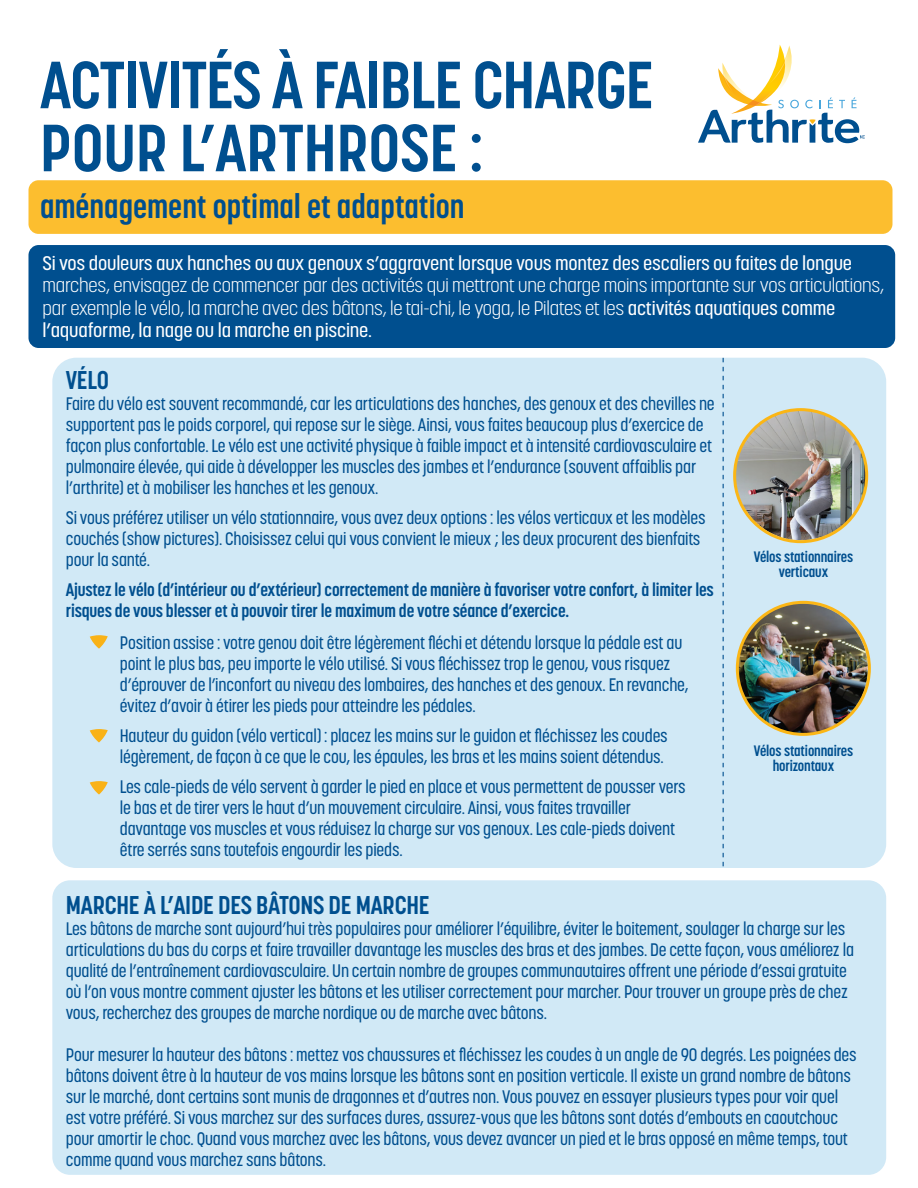
<style>
.page{position:relative;width:918px;height:1188px;background:#fff}
.page>*{position:absolute;margin:0;border:0;box-sizing:border-box;transform-origin:0 0}
.t1{font:700 66px/63px "Korolev Condensed";letter-spacing:-.015em;color:#004f8f}
.t2{font:700 33px "Korolev Condensed";color:#004f8f}
.t3{font:700 25.5px "Korolev Condensed";letter-spacing:-.01em;color:#004f8f}
.t4{font:300 19.5px/22.5px "Korolev Condensed";letter-spacing:-.01em;color:#fff;scale:1.09 1}
.t5{font:500 19.5px "Korolev Condensed";letter-spacing:-.01em;color:#fff;scale:1.09 1}
.t6{font:500 18px/21px "Korolev Condensed";letter-spacing:-.01em;color:#004f8f}
.t7{font:700 18px/21px "Korolev Condensed";letter-spacing:-.01em;color:#004f8f}
.t8{font:700 15px/15px "Korolev Condensed";letter-spacing:-.01em;color:#004f8f;text-align:center}
.s1{font-weight:500}
</style>
<div class="page">
<div style="left:28px;top:180px;width:864px;height:54px;background:#fcbe2f;border-radius:10px"></div>
<div style="left:28px;top:245px;width:867px;height:103px;background:#004f8f;border-radius:10px"></div>
<div style="left:52px;top:358px;width:834px;height:510px;background:#d1e9f6;border-radius:24px"></div>
<svg style="left:723px;top:357px;width:1px;height:509px"></svg>
<svg style="left:698px;top:45px;width:167px;height:98px"></svg>
<svg style="left:90px;top:635px;width:18px;height:14px"></svg>
<svg style="left:90px;top:729px;width:18px;height:14px"></svg>
<svg style="left:90px;top:781px;width:18px;height:14px"></svg>
<div style="left:52px;top:880px;width:834px;height:295px;background:#d1e9f6;border-radius:18px"></div>
<img style="left:733px;top:408px;width:136px;height:136px">
<div style="left:733px;top:408px;width:135px;height:135px;border:3px solid #fbb616;border-radius:50%"></div>
<img style="left:723px;top:593px;width:164px;height:156px">
<div style="left:736px;top:601px;width:135px;height:135px;border:3px solid #fbb616;border-radius:50%"></div>
<h1 class="t1" style="left:40px;top:53px;width:615px">ACTIVITÉS À FAIBLE CHARGE<br>POUR L’ARTHROSE :</h1>
<h2 class="t2" style="left:40px;top:187px;width:426px">aménagement optimal et adaptation</h2>
<p class="t5" style="left:42px;top:251px;width:744px">Si vos douleurs aux hanches ou aux genoux s’aggravent lorsque vous montez des escaliers ou faites de longue</p>
<p class="t4" style="left:42px;top:274px;width:774px">marches, envisagez de commencer par des activités qui mettront une charge moins importante sur vos articulations, par exemple le vélo, la marche avec des bâtons, le tai-chi, le yoga, le Pilates et les <span class="s1">activités aquatiques comme l’aquaforme, la nage ou la marche en piscine.</span></p>
<h3 class="t3" style="left:66px;top:365px;width:45px">VÉLO</h3>
<p class="t6" style="left:66px;top:393px;width:650px">Faire du vélo est souvent recommandé, car les articulations des hanches, des genoux et des chevilles ne supportent pas le poids corporel, qui repose sur le siège. Ainsi, vous faites beaucoup plus d’exercice de façon plus confortable. Le vélo est une activité physique à faible impact et à intensité cardiovasculaire et pulmonaire élevée, qui aide à développer les muscles des jambes et l’endurance (souvent affaiblis par l’arthrite) et à mobiliser les hanches et les genoux.</p>
<p class="t6" style="left:66px;top:508px;width:641px">Si vous préférez utiliser un vélo stationnaire, vous avez deux options : les vélos verticaux et les modèles couchés (show pictures). Choisissez celui qui vous convient le mieux ; les deux procurent des bienfaits pour la santé.</p>
<p class="t7" style="left:66px;top:580px;width:649px">Ajustez le vélo (d’intérieur ou d’extérieur) correctement de manière à favoriser votre confort, à limiter les risques de vous blesser et à pouvoir tirer le maximum de votre séance d’exercice.</p>
<p class="t6" style="left:120px;top:632px;width:570px">Position assise : votre genou doit être légèrement fléchi et détendu lorsque la pédale est au point le plus bas, peu importe le vélo utilisé. Si vous fléchissez trop le genou, vous risquez d’éprouver de l’inconfort au niveau des lombaires, des hanches et des genoux. En revanche, évitez d’avoir à étirer les pieds pour atteindre les pédales.</p>
<p class="t6" style="left:120px;top:725px;width:549px">Hauteur du guidon (vélo vertical) : placez les mains sur le guidon et fléchissez les coudes légèrement, de façon à ce que le cou, les épaules, les bras et les mains soient détendus.</p>
<p class="t6" style="left:120px;top:776px;width:567px">Les cale-pieds de vélo servent à garder le pied en place et vous permettent de pousser vers le bas et de tirer vers le haut d’un mouvement circulaire. Ainsi, vous faites travailler davantage vos muscles et vous réduisez la charge sur vos genoux. Les cale-pieds doivent être serrés sans toutefois engourdir les pieds.</p>
<h3 class="t3" style="left:66px;top:890px;width:365px">MARCHE À L’AIDE DES BÂTONS DE MARCHE</h3>
<p class="t6" style="left:66px;top:918px;width:790px">Les bâtons de marche sont aujourd’hui très populaires pour améliorer l’équilibre, éviter le boitement, soulager la charge sur les articulations du bas du corps et faire travailler davantage les muscles des bras et des jambes. De cette façon, vous améliorez la qualité de l’entraînement cardiovasculaire. Un certain nombre de groupes communautaires offrent une période d’essai gratuite où l’on vous montre comment ajuster les bâtons et les utiliser correctement pour marcher. Pour trouver un groupe près de chez vous, recherchez des groupes de marche nordique ou de marche avec bâtons.</p>
<p class="t6" style="left:66px;top:1044px;width:792px">Pour mesurer la hauteur des bâtons : mettez vos chaussures et fléchissez les coudes à un angle de 90 degrés. Les poignées des bâtons doivent être à la hauteur de vos mains lorsque les bâtons sont en position verticale. Il existe un grand nombre de bâtons sur le marché, dont certains sont munis de dragonnes et d’autres non. Vous pouvez en essayer plusieurs types pour voir quel est votre préféré. Si vous marchez sur des surfaces dures, assurez-vous que les bâtons sont dotés d’embouts en caoutchouc pour amortir le choc. Quand vous marchez avec les bâtons, vous devez avancer un pied et le bras opposé en même temps, tout comme quand vous marchez sans bâtons.</p>
<p class="t8" style="left:754px;top:549px;width:101px">Vélos stationnaires verticaux</p>
<p class="t8" style="left:754px;top:743px;width:101px">Vélos stationnaires horizontaux</p>
</div>
